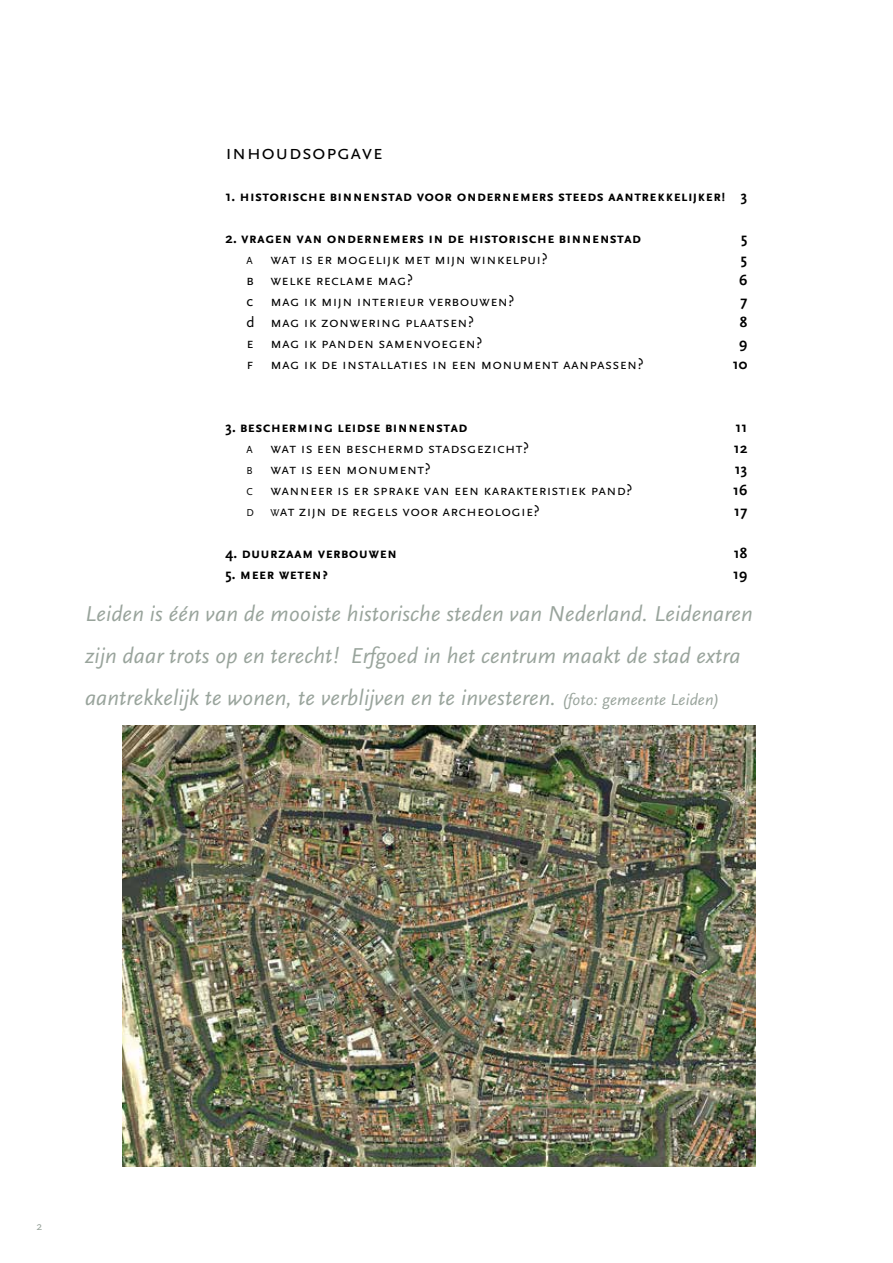
<style>
.page{position:relative;width:893px;height:1263px;background:#fff}
.page>*{position:absolute;margin:0;border:0;box-sizing:border-box;transform-origin:0 0}
.t1{font:italic 22.5px/42px "Scala Sans";letter-spacing:.005em;color:#99a49c}
.t2{font:21px "Scala Sans Caps";letter-spacing:.02em;color:#000}
.t3{font:15px "Scala Sans Caps";letter-spacing:.02em;color:#000}
.t4{font:700 15px "Scala Sans Caps";letter-spacing:.02em;color:#000}
.t5{font:700 15px "Scala Sans";letter-spacing:.02em;color:#000}
.t6{font:12px "Scala Sans";color:#99a49c}
.t7{font:10.5px "Scala Sans";color:#000}
.s1{font-family:"Scala Sans"}
.s2{font-family:"Scala Sans";font-size:10.5px}
.s3{font-size:16.5px}
</style>
<div class="page">
<img style="left:123px;top:725px;width:632px;height:441px">
<h2 class="t2" style="left:225px;top:141px;width:159px">inhoudsopgave</h2>
<p class="t4" style="left:225px;top:188px;width:524px"><span class="s1">1</span>. historische binnenstad voor ondernemers steeds aantrekkelijker! <span class="s1">3</span></p>
<p class="t4" style="left:225px;top:230px;width:418px"><span class="s1">2</span>. vragen van ondernemers in de historische binnenstad</p>
<p class="t5" style="left:741px;top:230px;width:8px">5</p>
<p class="t3" style="left:247px;top:251px;width:303px"><span class="s2">A</span> wat is er mogelijk met mijn winkelpui?</p>
<p class="t5" style="left:741px;top:251px;width:8px">5</p>
<p class="t3" style="left:247px;top:272px;width:168px">b welke reclame mag?</p>
<p class="t5" style="left:739px;top:272px;width:10px">6</p>
<p class="t3" style="left:247px;top:293px;width:269px"><span class="s1">c</span> mag ik mijn interieur verbouwen?</p>
<p class="t5" style="left:740px;top:293px;width:8px">7</p>
<p class="t3" style="left:247px;top:314px;width:229px"><span class="s1">d</span> mag ik zonwering plaatsen?</p>
<p class="t5" style="left:740px;top:314px;width:9px">8</p>
<p class="t3" style="left:247px;top:335px;width:237px">e mag ik panden samenvoegen?</p>
<p class="t5" style="left:739px;top:335px;width:10px">9</p>
<p class="t3" style="left:247px;top:356px;width:399px">f mag ik de installaties in een monument aanpassen?</p>
<p class="t5" style="left:733px;top:356px;width:16px">10</p>
<p class="t4" style="left:225px;top:419px;width:244px"><span class="s1">3</span>. bescherming leidse binnenstad</p>
<p class="t5" style="left:735px;top:419px;width:13px">11</p>
<p class="t3" style="left:247px;top:440px;width:284px"><span class="s2">A</span> wat is een beschermd stadsgezicht?</p>
<p class="t5" style="left:734px;top:440px;width:15px">12</p>
<p class="t3" style="left:247px;top:461px;width:186px"><span class="s2">B</span> wat is een monument?</p>
<p class="t5" style="left:735px;top:461px;width:14px">13</p>
<p class="t3" style="left:247px;top:482px;width:387px"><span class="s2">C</span> wanneer is er sprake van een karakteristiek pand?</p>
<p class="t5" style="left:733px;top:482px;width:16px">16</p>
<p class="t7" style="left:247px;top:507px;width:9px">D</p>
<p class="t3" style="left:270px;top:503px;width:271px"><span class="s2">W</span>at zijn de regels voor archeologie?</p>
<p class="t5" style="left:734px;top:503px;width:15px">17</p>
<p class="t4" style="left:225px;top:545px;width:173px"><span class="s1">4</span>. duurzaam verbouwen</p>
<p class="t5" style="left:734px;top:545px;width:15px">18</p>
<p class="t4" style="left:225px;top:566px;width:105px"><span class="s1">5</span>. meer weten?</p>
<p class="t5" style="left:733px;top:566px;width:16px">19</p>
<h1 class="t1" style="left:85px;top:593px;width:669px">Leiden is één van de mooiste historische steden van Nederland. Leidenaren zijn daar trots op en terecht! Erfgoed in het centrum maakt de stad extra aantrekkelijk te wonen, te verblijven en te investeren. <span class="s3">(foto: gemeente Leiden)</span></h1>
<p class="t6" style="left:37px;top:1220px;width:7px">2</p>
</div>
